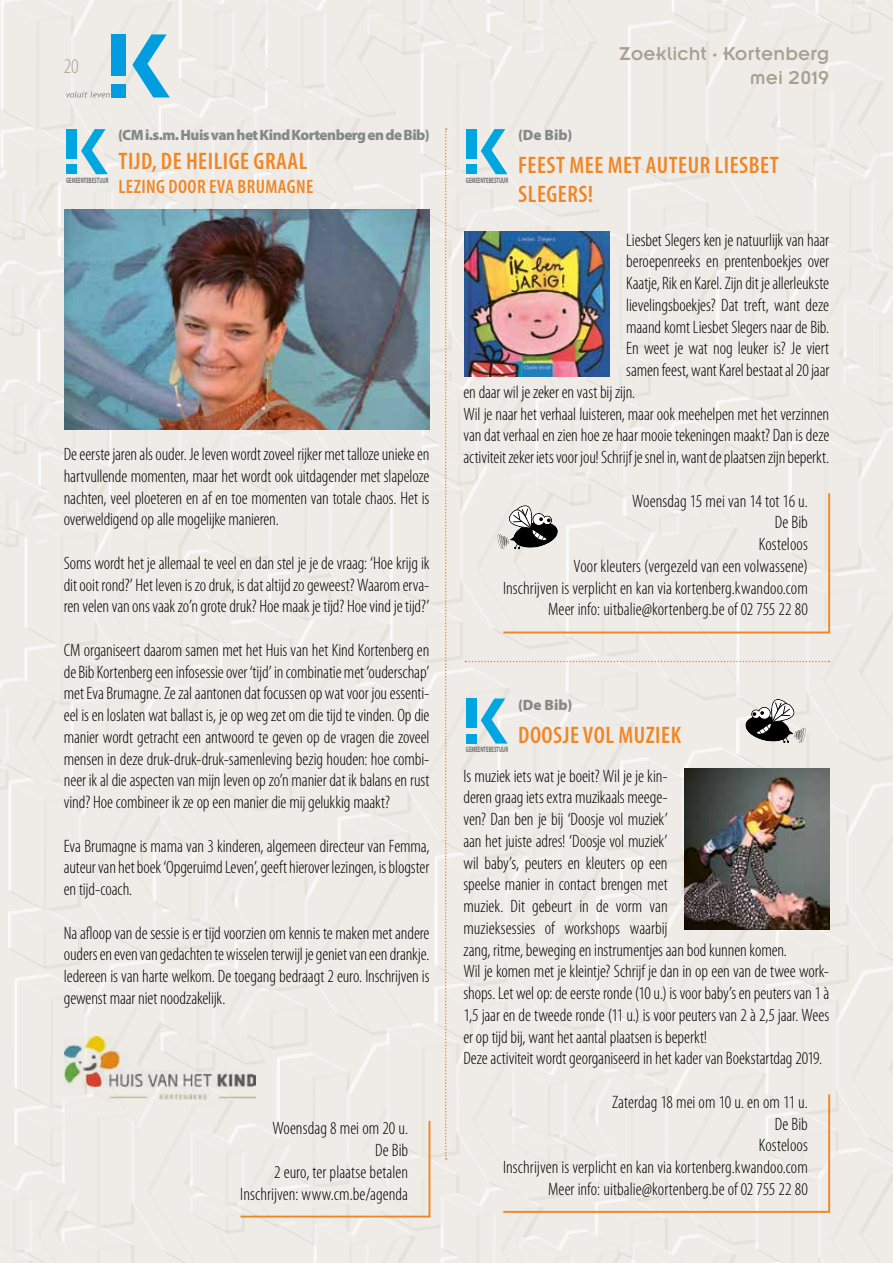
<style>
.page{position:relative;width:893px;height:1263px;background:#efece8}
.page>*{position:absolute;margin:0;border:0;box-sizing:border-box;transform-origin:0 0}
.t1{font:600 condensed 24px/28.8px "Myriad Pro";letter-spacing:.02em;color:#ef8727}
.t2{font:300 condensed 21px "Myriad Pro";color:#aaa092}
.t3{font:20.4px/24.6px "Insignia LT Std";letter-spacing:.01em;color:#aaa092;text-align:right}
.t4{font:600 condensed 19.5px "Myriad Pro";letter-spacing:.02em;color:#ef8727}
.t5{font:300 condensed 18px/21.8px "Myriad Pro";letter-spacing:-.005em;color:#000;text-align:justify}
.t6{font:900 15px "Myriad Pro";letter-spacing:-.035em;color:#878988}
.t7{font:700 7.8px "Myriad Pro";color:#6f7070;scale:.6 1}
</style>
<div class="page">
<svg style="left:132px;top:34px;width:38px;height:63px"></svg>
<div style="left:112px;top:84px;width:14px;height:13px;background:#009ee0"></div>
<div style="left:112px;top:34px;width:14px;height:42px;background:#009ee0"></div>
<svg style="left:66px;top:91px;width:44px;height:7px"></svg>
<svg style="left:239px;top:1119px;width:192px;height:99px"></svg>
<svg style="left:81px;top:129px;width:27px;height:45px"></svg>
<div style="left:66px;top:165px;width:10px;height:9px;background:#00a6e0"></div>
<div style="left:66px;top:129px;width:10px;height:30px;background:#00a6e0"></div>
<svg style="left:501px;top:491px;width:330px;height:143px"></svg>
<svg style="left:481px;top:129px;width:27px;height:45px"></svg>
<div style="left:466px;top:165px;width:10px;height:9px;background:#00a6e0"></div>
<div style="left:466px;top:129px;width:10px;height:30px;background:#00a6e0"></div>
<div style="left:501px;top:1092px;width:330px;height:122px;background:#efece8"></div>
<svg style="left:481px;top:698px;width:27px;height:46px"></svg>
<div style="left:466px;top:734px;width:10px;height:10px;background:#00a6e0"></div>
<div style="left:466px;top:698px;width:10px;height:30px;background:#00a6e0"></div>
<img style="left:64px;top:210px;width:365px;height:219px">
<img style="left:64px;top:1036px;width:191px;height:64px">
<svg style="left:445px;top:128px;width:2px;height:1032px"></svg>
<svg style="left:465px;top:661px;width:364px;height:1px"></svg>
<img style="left:465px;top:231px;width:144px;height:145px">
<img style="left:685px;top:769px;width:144px;height:160px">
<svg style="left:497px;top:505px;width:61px;height:44px"></svg>
<svg style="left:745px;top:699px;width:61px;height:44px"></svg>
<p class="t2" style="left:64px;top:54px;width:16px">20</p>
<p class="t7" style="left:66px;top:175px;width:72px">GEMEENTEBESTUUR</p>
<p class="t6" style="left:118px;top:127px;width:313px">(CM i.s.m. Huis van het Kind Kortenberg en de Bib)</p>
<h1 class="t1" style="left:119px;top:147px;width:190px">TIJD, DE HEILIGE GRAAL</h1>
<p class="t4" style="left:118px;top:175px;width:196px">LEZING DOOR EVA BRUMAGNE</p>
<p class="t5" style="left:64px;top:444px;width:367px">De eerste jaren als ouder. Je leven wordt zoveel rijker met talloze unieke en hartvullende momenten, maar het wordt ook uitdagender met slapeloze nachten, veel ploeteren en af en toe momenten van totale chaos. Het is overweldigend op alle mogelijke manieren.</p>
<p class="t5" style="left:64px;top:552px;width:367px">Soms wordt het je allemaal te veel en dan stel je je de vraag: ‘Hoe krijg ik dit ooit rond?’ Het leven is zo druk, is dat altijd zo geweest? Waarom erva&shy;ren velen van ons vaak zo’n grote druk? Hoe maak je tijd? Hoe vind je tijd?’</p>
<p class="t5" style="left:64px;top:639px;width:367px">CM organiseert daarom samen met het Huis van het Kind Kortenberg en de Bib Kortenberg een infosessie over ‘tijd’ in combinatie met ‘ouderschap’ met Eva Brumagne. Ze zal aantonen dat focussen op wat voor jou essenti&shy;eel is en loslaten wat ballast is, je op weg zet om die tijd te vinden. Op die manier wordt getracht een antwoord te geven op de vragen die zoveel mensen in deze druk-druk-druk-samenleving bezig houden: hoe combi&shy;neer ik al die aspecten van mijn leven op zo’n manier dat ik balans en rust vind? Hoe combineer ik ze op een manier die mij gelukkig maakt?</p>
<p class="t5" style="left:64px;top:835px;width:367px">Eva Brumagne is mama van 3 kinderen, algemeen directeur van Femma, auteur van het boek ‘Opgeruimd Leven’, geeft hierover lezingen, is blogster en tijd-coach.</p>
<p class="t5" style="left:64px;top:922px;width:367px">Na afloop van de sessie is er tijd voorzien om kennis te maken met andere ouders en even van gedachten te wisselen terwijl je geniet van een drankje.<br>Iedereen is van harte welkom. De toegang bedraagt 2 euro. Inschrijven is gewenst maar niet noodzakelijk.</p>
<p class="t5" style="left:240px;top:1118px;width:169px;text-align:right">Woensdag 8 mei om 20 u.<br>De Bib<br>2 euro, ter plaatse betalen<br>Inschrijven: www.cm.be/agenda</p>
<p class="t3" style="left:619px;top:41px;width:212px">Zoeklicht · Kortenberg mei 2019</p>
<p class="t6" style="left:518px;top:127px;width:56px">(De Bib)</p>
<h1 class="t1" style="left:518px;top:151px;width:262px">FEEST MEE MET AUTEUR LIESBET<br>SLEGERS!</h1>
<p class="t5" style="left:626px;top:229px;width:204px">Liesbet Slegers ken je natuurlijk van haar</p>
<p class="t5" style="left:626px;top:251px;width:204px">beroepenreeks en prentenboekjes over</p>
<p class="t5" style="left:626px;top:273px;width:204px">Kaatje, Rik en Karel. Zijn dit je allerleukste</p>
<p class="t5" style="left:626px;top:295px;width:204px">lievelingsboekjes? Dat treft, want deze</p>
<p class="t5" style="left:626px;top:316px;width:204px">maand komt Liesbet Slegers naar de Bib.</p>
<p class="t5" style="left:626px;top:338px;width:204px">En weet je wat nog leuker is? Je viert</p>
<p class="t5" style="left:626px;top:360px;width:205px">samen feest, want Karel bestaat al 20 jaar</p>
<p class="t5" style="left:463px;top:381px;width:173px">en daar wil je zeker en vast bij zijn.</p>
<p class="t5" style="left:463px;top:403px;width:367px">Wil je naar het verhaal luisteren, maar ook meehelpen met het verzinnen</p>
<p class="t5" style="left:463px;top:425px;width:367px">van dat verhaal en zien hoe ze haar mooie tekeningen maakt? Dan is deze</p>
<p class="t5" style="left:463px;top:447px;width:367px">activiteit zeker iets voor jou! Schrijf je snel in, want de plaatsen zijn beperkt.</p>
<p class="t5" style="left:503px;top:490px;width:306px;text-align:right">Woensdag 15 mei van 14 tot 16 u.<br>De Bib<br>Kosteloos<br>Voor kleuters (vergezeld van een volwassene)<br>Inschrijven is verplicht en kan via kortenberg.kwandoo.com Meer info: uitbalie@kortenberg.be of 02 755 22 80</p>
<p class="t7" style="left:466px;top:175px;width:72px">GEMEENTEBESTUUR</p>
<p class="t6" style="left:518px;top:696px;width:56px">(De Bib)</p>
<h1 class="t1" style="left:518px;top:721px;width:164px">DOOSJE VOL MUZIEK</h1>
<p class="t5" style="left:463px;top:765px;width:367px;text-align:left">Is muziek iets wat je boeit? Wil je je kin-<br>deren graag iets extra muzikaals meege-<br>ven? Dan ben je bij ‘Doosje vol muziek’<br>aan het juiste adres! ‘Doosje vol muziek’<br>wil baby’s, peuters en kleuters op een<br>speelse manier in contact brengen met<br>muziek. Dit gebeurt in de vorm van<br>muzieksessies of workshops waarbij<br>zang, ritme, beweging en instrumentjes aan bod kunnen komen.<br>Wil je komen met je kleintje? Schrijf je dan in op een van de twee work&shy;shops. Let wel op: de eerste ronde (10 u.) is voor baby’s en peuters van 1 à 1,5 jaar en de tweede ronde (11 u.) is voor peuters van 2 à 2,5 jaar. Wees er op tijd bij, want het aantal plaatsen is beperkt!<br>Deze activiteit wordt georganiseerd in het kader van Boekstartdag 2019.</p>
<p class="t5" style="left:503px;top:1091px;width:306px;text-align:right">Zaterdag 18 mei om 10 u. en om 11 u.<br>De Bib<br>Kosteloos<br>Inschrijven is verplicht en kan via kortenberg.kwandoo.com<br>Meer info: uitbalie@kortenberg.be of 02 755 22 80</p>
<p class="t7" style="left:466px;top:745px;width:72px">GEMEENTEBESTUUR</p>
</div>
